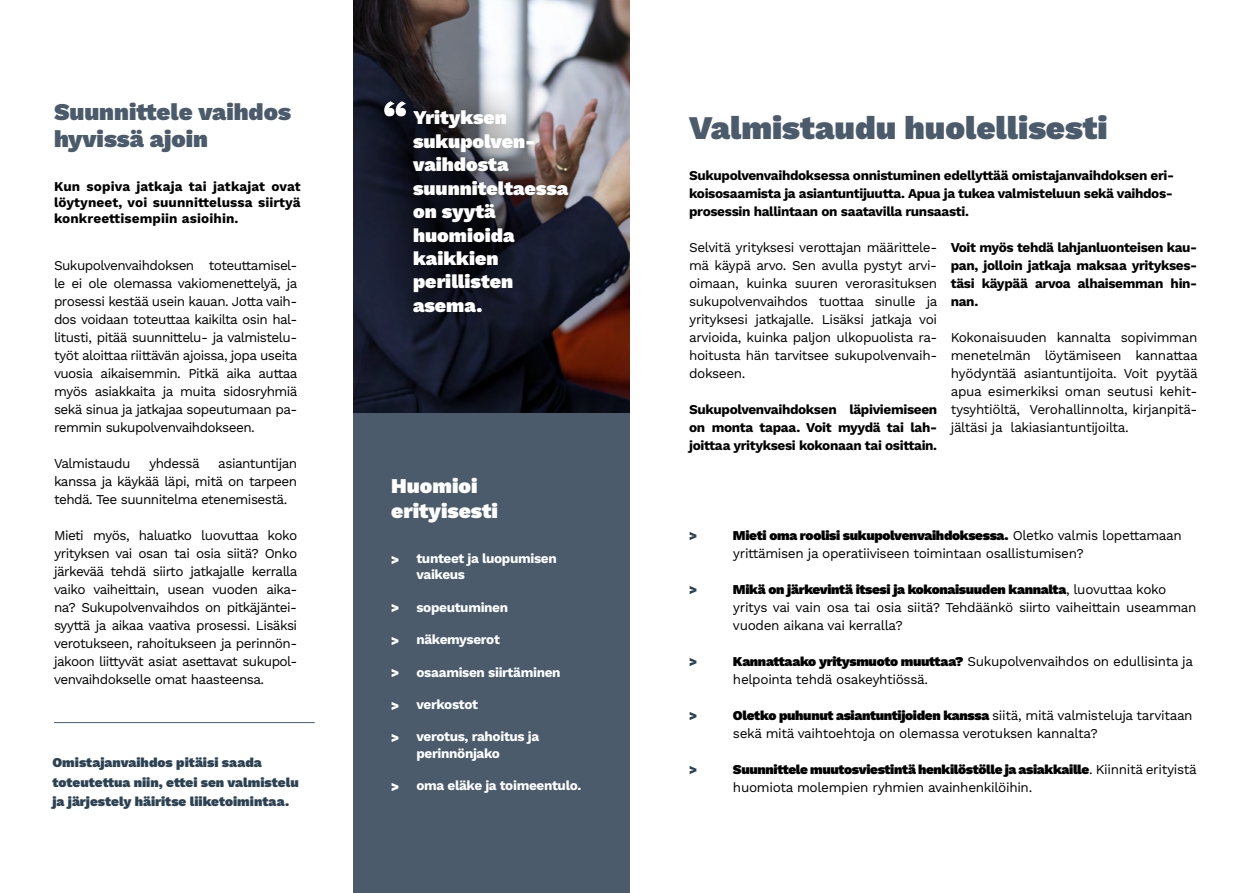
<style>
.page{position:relative;width:1259px;height:893px;background:#fff}
.page>*{position:absolute;margin:0;border:0;box-sizing:border-box;transform-origin:0 0}
.t1{font:900 33px "Work Sans";color:#4b5b6b}
.t2{font:900 24px/27px "Work Sans";color:#4b5b6b}
.t3{font:900 21px/25.2px "Work Sans";color:#fff}
.t4{font:900 19.5px/23.4px "Work Sans";color:#fff}
.t5{font:13.5px/18px "Work Sans";letter-spacing:-.025em;color:#000;text-align:justify}
.t6{font:700 13.5px/18px "Work Sans";letter-spacing:-.025em;color:#000;text-align:justify}
.t7{font:700 13.5px/16.2px "Work Sans";letter-spacing:-.025em;color:#fff}
.t8{font:900 13.5px/19.5px "Work Sans";color:#2c4253}
.t9{font:900 13.5px "Work Sans";color:#fff}
.s1{font-weight:900}
</style>
<div class="page">
<div style="left:353px;top:412px;width:276px;height:481px;background:#4b5b6b"></div>
<img style="left:353px;top:0;width:276px;height:412px">
<div style="left:381px;top:79px;width:218px;height:266px;background:#000;opacity:.55"></div>
<div style="left:376px;top:93px;width:38px;height:32px;background:#000;opacity:.35"></div>
<svg style="left:384px;top:101px;width:22px;height:15px"></svg>
<hr style="left:54px;top:722px;width:261px;height:1px;background:#4b5b6b">
<h2 class="t2" style="left:54px;top:99px;width:238px">Suunnittele vaihdos hyvissä ajoin</h2>
<p class="t6" style="left:54px;top:179px;width:248px;line-height:16.2px">Kun sopiva jatkaja tai jatkajat ovat löytyneet, voi suunnittelussa siirtyä konkreettisempiin asioihin.</p>
<p class="t5" style="left:54px;top:257px;width:245px">Sukupolvenvaihdoksen toteuttamisel&shy;le ei ole olemassa vakiomenettelyä, ja prosessi kestää usein kauan. Jotta vaih&shy;dos voidaan toteuttaa kaikilta osin hal&shy;litusti, pitää suunnittelu- ja valmistelu&shy;työt aloittaa riittävän ajoissa, jopa useita vuosia aikaisemmin. Pitkä aika auttaa myös asiakkaita ja muita sidosryhmiä sekä sinua ja jatkajaa sopeutumaan pa&shy;remmin sukupolvenvaihdokseen.</p>
<p class="t5" style="left:54px;top:455px;width:78px">Valmistaudu</p>
<p class="t5" style="left:149px;top:455px;width:52px">yhdessä</p>
<p class="t5" style="left:54px;top:455px;width:245px;text-indent:164px">asiantuntijan kanssa ja käykää läpi, mitä on tarpeen tehdä. Tee suunnitelma etenemisestä.</p>
<p class="t5" style="left:54px;top:527px;width:245px">Mieti myös, haluatko luovuttaa koko yrityksen vai osan tai osia siitä? Onko järkevää tehdä siirto jatkajalle kerralla vaiko vaiheittain, usean vuoden aika&shy;na? Sukupolvenvaihdos on pitkäjäntei&shy;syyttä ja aikaa vaativa prosessi. Lisäksi verotukseen, rahoitukseen ja perinnön&shy;jakoon liittyvät asiat asettavat sukupol&shy;venvaihdokselle omat haasteensa.</p>
<p class="t8" style="left:52px;top:753px;width:248px">Omistajanvaihdos pitäisi saada toteutettua niin, ettei sen valmistelu ja järjestely häiritse liiketoimintaa.</p>
<h3 class="t4" style="left:413px;top:107px;width:157px">Yrityksen sukupolven&shy;vaihdosta suunniteltaessa on syytä huomioida kaikkien perillisten asema.</h3>
<h1 class="t1" style="left:689px;top:109px;width:420px">Valmistaudu huolellisesti</h1>
<p class="t6" style="left:689px;top:167px;width:486px">Sukupolvenvaihdoksessa onnistuminen edellyttää omistajanvaihdoksen eri&shy;koisosaamista ja asiantuntijuutta. Apua ja tukea valmisteluun sekä vaihdos&shy;prosessin hallintaan on saatavilla runsaasti.</p>
<p class="t5" style="left:689px;top:239px;width:250px">Selvitä yrityksesi verottajan määrittele&shy;mä käypä arvo. Sen avulla pystyt arvi&shy;oimaan, kuinka suuren verorasituksen sukupolvenvaihdos tuottaa sinulle ja yrityksesi jatkajalle. Lisäksi jatkaja voi arvioida, kuinka paljon ulkopuolista ra&shy;hoitusta hän tarvitsee sukupolvenvaih&shy;dokseen.</p>
<p class="t6" style="left:689px;top:401px;width:249px">Sukupolvenvaihdoksen läpiviemiseen on monta tapaa. Voit myydä tai lah&shy;joittaa yrityksesi kokonaan tai osittain.</p>
<p class="t6" style="left:950px;top:239px;width:248px">Voit myös tehdä lahjanluonteisen kau&shy;pan, jolloin jatkaja maksaa yritykses&shy;täsi käypää arvoa alhaisemman hin&shy;nan.</p>
<p class="t5" style="left:950px;top:329px;width:248px">Kokonaisuuden kannalta sopivimman menetelmän löytämiseen kannattaa hyödyntää asiantuntijoita. Voit pyytää apua esimerkiksi oman seutusi kehit&shy;tysyhtiöltä, Verohallinnolta, kirjanpitä&shy;jältäsi ja lakiasiantuntijoilta.</p>
<h3 class="t3" style="left:391px;top:474px;width:108px">Huomioi erityisesti</h3>
<p class="t7" style="left:416px;top:551px;width:142px">tunteet ja luopumisen vaikeus</p>
<p class="t7" style="left:416px;top:600px;width:93px">sopeutuminen</p>
<p class="t7" style="left:416px;top:632px;width:85px">näkemyserot</p>
<p class="t7" style="left:416px;top:664px;width:146px">osaamisen siirtäminen</p>
<p class="t7" style="left:416px;top:697px;width:63px">verkostot</p>
<p class="t7" style="left:416px;top:729px;width:124px">verotus, rahoitus ja perinnönjako</p>
<p class="t7" style="left:416px;top:778px;width:166px">oma eläke ja toimeentulo.</p>
<p class="t9" style="left:391px;top:551px;width:10px">&gt;</p>
<p class="t9" style="left:391px;top:600px;width:10px">&gt;</p>
<p class="t9" style="left:391px;top:632px;width:10px">&gt;</p>
<p class="t9" style="left:391px;top:665px;width:10px">&gt;</p>
<p class="t9" style="left:391px;top:697px;width:10px">&gt;</p>
<p class="t9" style="left:391px;top:730px;width:10px">&gt;</p>
<p class="t9" style="left:391px;top:778px;width:10px">&gt;</p>
<p class="t8" style="left:689px;top:526px;width:10px">&gt;</p>
<p class="t8" style="left:689px;top:580px;width:10px">&gt;</p>
<p class="t8" style="left:689px;top:652px;width:10px">&gt;</p>
<p class="t8" style="left:689px;top:706px;width:10px">&gt;</p>
<p class="t8" style="left:689px;top:760px;width:10px">&gt;</p>
<p class="t5" style="left:733px;top:527px;width:450px"><span class="s1">Mieti oma roolisi sukupolvenvaihdoksessa.</span> Oletko valmis lopettamaan yrittämisen ja operatiiviseen toimintaan osallistumisen?</p>
<p class="t5" style="left:733px;top:581px;width:465px;text-align:left"><span class="s1">Mikä on järkevintä itsesi ja kokonaisuuden kannalta</span>, luovuttaa koko yritys vai vain osa tai osia siitä? Tehdäänkö siirto vaiheittain useamman vuoden aikana vai kerralla?</p>
<p class="t5" style="left:733px;top:653px;width:462px"><span class="s1">Kannattaako yritysmuoto muuttaa?</span> Sukupolvenvaihdos on edullisinta ja helpointa tehdä osakeyhtiössä.</p>
<p class="t5" style="left:733px;top:707px;width:461px"><span class="s1">Oletko puhunut asiantuntijoiden kanssa</span> siitä, mitä valmisteluja tarvitaan sekä mitä vaihtoehtoja on olemassa verotuksen kannalta?</p>
<p class="t5" style="left:733px;top:761px;width:465px"><span class="s1">Suunnittele muutosviestintä henkilöstölle ja asiakkaille</span>. Kiinnitä erityistä huomiota molempien ryhmien avainhenkilöihin.</p>
</div>
